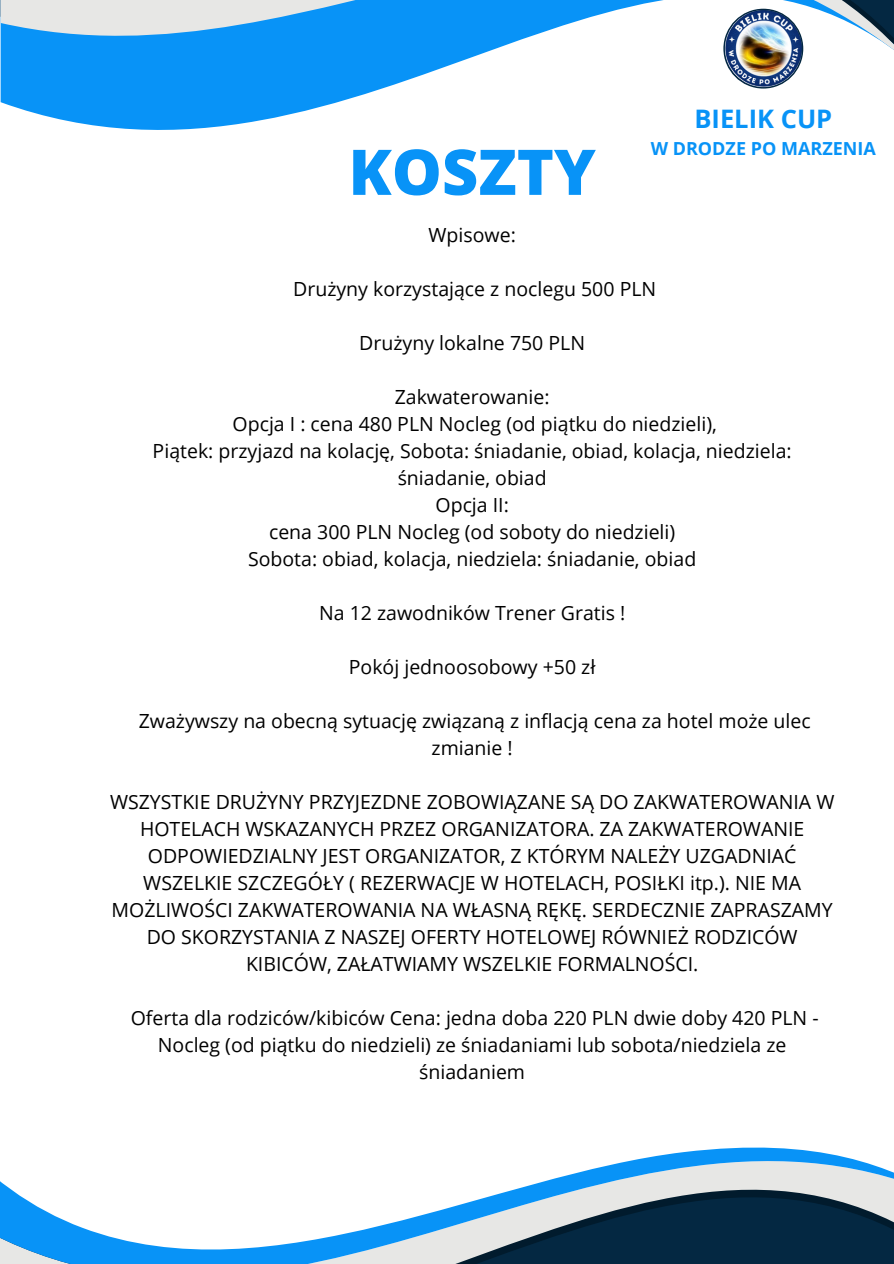
<style>
.page{position:relative;width:894px;height:1264px;background:#fff}
.page>*{position:absolute;margin:0;border:0;box-sizing:border-box;transform-origin:0 0}
.t1{font:800 63px "Open Sans";color:#0893f7}
.t2{font:700 25.5px "Open Sans";color:#0893f7}
.t3{font:19.5px/27px "Open Sans";color:#000;text-align:center}
.t4{font:700 18px "Open Sans";color:#0893f7}
</style>
<div class="page">
<svg style="left:1px;top:98px;width:351px;height:32px;fill:#0893f7"></svg>
<svg style="left:1px;top:0;width:892px;height:98px"></svg>
<svg style="left:0;top:1147px;width:893px;height:116px"></svg>
<img style="left:723px;top:9px;width:80px;height:80px">
<p class="t1" style="left:348px;top:127px;width:249px">KOSZTY</p>
<p class="t2" style="left:694px;top:101px;width:139px">BIELIK CUP</p>
<p class="t4" style="left:650px;top:136px;width:227px">W DRODZE PO MARZENIA</p>
<p class="t3" style="left:428px;top:221px;width:89px">Wpisowe:</p>
<p class="t3" style="left:293px;top:275px;width:364px">Drużyny korzystające z noclegu 500 PLN</p>
<h2 class="t3" style="left:359px;top:329px;width:227px">Drużyny lokalne 750 PLN</h2>
<h1 class="t3" style="left:394px;top:383px;width:156px">Zakwaterowanie:</h1>
<p class="t3" style="left:232px;top:410px;width:485px">Opcja I : cena 480 PLN Nocleg (od piątku do niedzieli),</p>
<p class="t3" style="left:153px;top:437px;width:640px">Piątek: przyjazd na kolację, Sobota: śniadanie, obiad, kolacja, niedziela: śniadanie, obiad</p>
<p class="t3" style="left:435px;top:491px;width:75px">Opcja II:</p>
<p class="t3" style="left:269px;top:518px;width:407px">cena 300 PLN Nocleg (od soboty do niedzieli)</p>
<p class="t3" style="left:248px;top:545px;width:449px">Sobota: obiad, kolacja, niedziela: śniadanie, obiad</p>
<p class="t3" style="left:319px;top:599px;width:307px">Na 12 zawodników Trener Gratis !</p>
<p class="t3" style="left:349px;top:653px;width:248px">Pokój jednoosobowy +50 zł</p>
<p class="t3" style="left:139px;top:707px;width:673px">Zważywszy na obecną sytuację związaną z inflacją cena za hotel może ulec zmianie !</p>
<p class="t3" style="left:110px;top:788px;width:725px">WSZYSTKIE DRUŻYNY PRZYJEZDNE ZOBOWIĄZANE SĄ DO ZAKWATEROWANIA W HOTELACH WSKAZANYCH PRZEZ ORGANIZATORA. ZA ZAKWATEROWANIE ODPOWIEDZIALNY JEST ORGANIZATOR, Z KTÓRYM NALEŻY UZGADNIAĆ WSZELKIE SZCZEGÓŁY ( REZERWACJE W HOTELACH, POSIŁKI itp.). NIE MA MOŻLIWOŚCI ZAKWATEROWANIA NA WŁASNĄ RĘKĘ. SERDECZNIE ZAPRASZAMY DO SKORZYSTANIA Z NASZEJ OFERTY HOTELOWEJ RÓWNIEŻ RODZICÓW KIBICÓW, ZAŁATWIAMY WSZELKIE FORMALNOŚCI.</p>
<p class="t3" style="left:131px;top:1004px;width:689px">Oferta dla rodziców/kibiców Cena: jedna doba 220 PLN dwie doby 420 PLN -<br>Nocleg (od piątku do niedzieli) ze śniadaniami lub sobota/niedziela ze śniadaniem</p>
</div>
